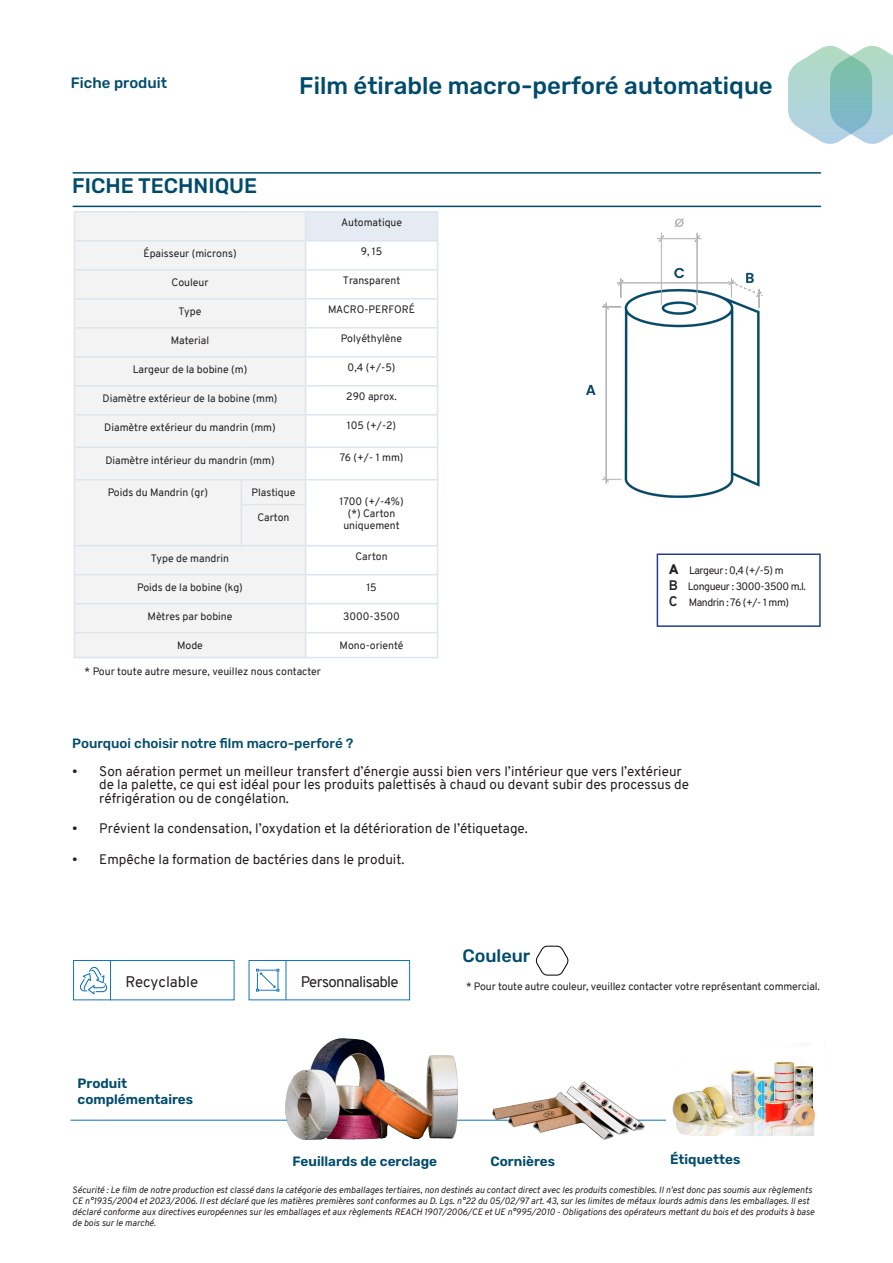
<style>
.page{position:relative;width:893px;height:1263px;background:#fff}
.page>*{position:absolute;margin:0;border:0;box-sizing:border-box;transform-origin:0 0}
.t1{font:500 27px "Rubik";color:#004b6c}
.Estilo_de_párrafo_1{font:500 24px "Rubik";color:#004b6c}
.Titular_2{font:500 21px "Rubik";color:#004b6c}
.Titulos{font:500 18px "Rubik";color:#004b6c}
.t2{font:15px "Overpass";letter-spacing:-.04em;color:#231f20}
.t3{font:500 15px "Rubik";color:#004b6c}
.t4{font:15px "Rubik";color:#004b6c}
.t5{font:15px "Overpass";color:#231f20}
.t6{font:13.5px/13.5px "Overpass";color:#231f20}
.t7{font:600 13.5px "Rubik";color:#004b6c}
.Titulo_product{font:500 13.5px "Rubik";color:#004b6c}
.t8{font:10.5px/12px "Overpass";color:#231f20;text-align:center}
.t9{font:10.5px "Overpass";letter-spacing:-.04em;color:#231f20}
.t10{font:italic 9px/10.8px "Overpass";color:#231f20}
.s1{font-weight:900;font-size:13.5px}
.s2{font-weight:700;font-size:13.5px}
</style>
<div class="page">
<svg style="left:788px;top:46px;width:105px;height:98px"></svg>
<hr style="left:73px;top:206px;width:748px;height:1px;background:#004b6c">
<hr style="left:73px;top:172px;width:748px;height:2px;background:#004b6c">
<div style="left:73px;top:960px;width:161px;height:40px;border:1px solid #1074bc"></div>
<div style="left:249px;top:960px;width:161px;height:40px;border:1px solid #1074bc"></div>
<hr style="left:110px;top:960px;width:1px;height:40px;background:#1074bc">
<hr style="left:286px;top:960px;width:1px;height:40px;background:#1074bc">
<svg style="left:80px;top:967px;width:27px;height:27px"></svg>
<svg style="left:256px;top:969px;width:23px;height:23px"></svg>
<hr style="left:71px;top:1120px;width:748px;height:1px;background:#1074bc">
<div style="left:74px;top:212px;width:232px;height:29px;background:#f3f3f3"></div>
<div style="left:306px;top:212px;width:132px;height:29px;background:#e4ebf3"></div>
<div style="left:75px;top:242px;width:230px;height:415px;background:#f3f3f3"></div>
<hr style="left:74px;top:211px;width:167px;height:2px;background:#dbe5ed">
<hr style="left:241px;top:211px;width:65px;height:2px;background:#dbe5ed">
<hr style="left:306px;top:211px;width:132px;height:2px;background:#dbe5ed">
<hr style="left:74px;top:240px;width:167px;height:2px;background:#dbe5ed">
<hr style="left:241px;top:240px;width:65px;height:2px;background:#dbe5ed">
<hr style="left:306px;top:240px;width:132px;height:2px;background:#dbe5ed">
<hr style="left:74px;top:269px;width:167px;height:2px;background:#dbe5ed">
<hr style="left:241px;top:269px;width:65px;height:2px;background:#dbe5ed">
<hr style="left:306px;top:269px;width:132px;height:2px;background:#dbe5ed">
<hr style="left:74px;top:298px;width:167px;height:2px;background:#dbe5ed">
<hr style="left:241px;top:298px;width:65px;height:2px;background:#dbe5ed">
<hr style="left:306px;top:298px;width:132px;height:2px;background:#dbe5ed">
<hr style="left:74px;top:327px;width:167px;height:2px;background:#dbe5ed">
<hr style="left:241px;top:327px;width:65px;height:2px;background:#dbe5ed">
<hr style="left:306px;top:327px;width:132px;height:2px;background:#dbe5ed">
<hr style="left:74px;top:356px;width:167px;height:2px;background:#dbe5ed">
<hr style="left:241px;top:356px;width:65px;height:2px;background:#dbe5ed">
<hr style="left:306px;top:356px;width:132px;height:2px;background:#dbe5ed">
<hr style="left:74px;top:385px;width:167px;height:2px;background:#dbe5ed">
<svg style="left:74px;top:213px;width:1px;height:201px"></svg>
<hr style="left:241px;top:385px;width:65px;height:2px;background:#dbe5ed">
<hr style="left:306px;top:385px;width:132px;height:2px;background:#dbe5ed">
<svg style="left:305px;top:213px;width:1px;height:201px"></svg>
<svg style="left:437px;top:242px;width:1px;height:172px"></svg>
<hr style="left:74px;top:414px;width:167px;height:2px;background:#dbe5ed">
<hr style="left:74px;top:416px;width:1px;height:30px;background:#dbe5ed">
<hr style="left:241px;top:414px;width:65px;height:2px;background:#dbe5ed">
<hr style="left:306px;top:414px;width:132px;height:2px;background:#dbe5ed">
<hr style="left:305px;top:416px;width:1px;height:30px;background:#dbe5ed">
<hr style="left:437px;top:416px;width:1px;height:30px;background:#dbe5ed">
<hr style="left:74px;top:446px;width:167px;height:2px;background:#dbe5ed">
<hr style="left:74px;top:448px;width:1px;height:31px;background:#dbe5ed">
<hr style="left:241px;top:446px;width:65px;height:2px;background:#dbe5ed">
<hr style="left:306px;top:446px;width:132px;height:2px;background:#dbe5ed">
<hr style="left:305px;top:448px;width:1px;height:31px;background:#dbe5ed">
<hr style="left:437px;top:448px;width:1px;height:31px;background:#dbe5ed">
<hr style="left:74px;top:479px;width:167px;height:1px;background:#dbe5ed">
<svg style="left:74px;top:480px;width:1px;height:25px"></svg>
<hr style="left:241px;top:479px;width:65px;height:1px;background:#dbe5ed">
<hr style="left:306px;top:479px;width:132px;height:1px;background:#dbe5ed">
<svg style="left:437px;top:480px;width:1px;height:25px"></svg>
<hr style="left:74px;top:505px;width:1px;height:40px;background:#dbe5ed">
<hr style="left:437px;top:505px;width:1px;height:40px;background:#dbe5ed">
<hr style="left:74px;top:545px;width:167px;height:1px;background:#dbe5ed">
<hr style="left:306px;top:545px;width:132px;height:1px;background:#dbe5ed">
<hr style="left:74px;top:574px;width:167px;height:1px;background:#dbe5ed">
<hr style="left:306px;top:574px;width:132px;height:1px;background:#dbe5ed">
<hr style="left:74px;top:603px;width:167px;height:1px;background:#dbe5ed">
<hr style="left:306px;top:603px;width:132px;height:1px;background:#dbe5ed">
<hr style="left:74px;top:632px;width:167px;height:1px;background:#dbe5ed">
<svg style="left:74px;top:546px;width:1px;height:111px"></svg>
<hr style="left:306px;top:632px;width:132px;height:1px;background:#dbe5ed">
<svg style="left:241px;top:480px;width:65px;height:177px"></svg>
<svg style="left:437px;top:546px;width:1px;height:111px"></svg>
<hr style="left:74px;top:657px;width:167px;height:1px;background:#dbe5ed">
<hr style="left:241px;top:657px;width:65px;height:1px;background:#dbe5ed">
<hr style="left:306px;top:657px;width:132px;height:1px;background:#dbe5ed">
<svg style="left:535px;top:945px;width:34px;height:31px"></svg>
<img style="left:286px;top:1038px;width:171px;height:102px">
<img style="left:488px;top:1082px;width:159px;height:58px">
<img style="left:666px;top:1061px;width:153px;height:74px">
<img style="left:586px;top:218px;width:177px;height:280px">
<div style="left:657px;top:553px;width:164px;height:74px;border:2px solid #253f8e"></div>
<p class="t3" style="left:71px;top:74px;width:98px">Fiche produit</p>
<h3 class="t4" style="left:102px;top:74px;width:98px">a de producto</h3>
<p class="Titular_2" style="left:72px;top:174px;width:187px">FICHE TECHNIQUE</p>
<p class="Estilo_de_párrafo_1" style="left:299px;top:72px;width:475px">Film étirable macro-perforé automatique</p>
<h1 class="t1" style="left:608px;top:73px;width:153px">Cantoneras</h1>
<p class="t8" style="left:341px;top:216px;width:63px">Automatique</p>
<p class="t8" style="left:143px;top:248px;width:95px">Épaisseur (microns)</p>
<p class="t8" style="left:361px;top:245px;width:23px">9, 15</p>
<p class="t8" style="left:172px;top:277px;width:38px">Couleur</p>
<p class="t8" style="left:343px;top:274px;width:59px">Transparent</p>
<p class="t8" style="left:179px;top:306px;width:24px">Type</p>
<p class="t8" style="left:328px;top:303px;width:88px">MACRO-PERFORÉ</p>
<p class="t8" style="left:171px;top:335px;width:40px">Material</p>
<p class="t8" style="left:341px;top:332px;width:63px">Polyéthylène</p>
<p class="t8" style="left:133px;top:364px;width:116px">Largeur de la bobine (m)</p>
<p class="t8" style="left:348px;top:361px;width:49px">0,4 (+/-5)</p>
<p class="t8" style="left:103px;top:393px;width:176px">Diamètre extérieur de la bobine (mm)</p>
<p class="t8" style="left:346px;top:390px;width:52px">290 aprox.</p>
<p class="t8" style="left:104px;top:422px;width:173px">Diamètre extérieur du mandrin (mm)</p>
<p class="t8" style="left:347px;top:419px;width:51px">105 (+/-2)</p>
<p class="t8" style="left:105px;top:454px;width:171px">Diamètre intérieur du mandrin (mm)</p>
<p class="t8" style="left:340px;top:452px;width:65px">76 (+/- 1 mm)</p>
<p class="t8" style="left:108px;top:487px;width:102px">Poids du Mandrin (gr)</p>
<p class="t8" style="left:252px;top:487px;width:45px">Plastique</p>
<p class="t8" style="left:339px;top:495px;width:66px">1700 (+/-4%) (*) Carton uniquement</p>
<p class="t8" style="left:257px;top:511px;width:34px">Carton</p>
<p class="t8" style="left:151px;top:552px;width:80px">Type de mandrin</p>
<p class="t8" style="left:355px;top:550px;width:34px">Carton</p>
<p class="t8" style="left:137px;top:581px;width:107px">Poids de la bobine (kg)</p>
<p class="t8" style="left:366px;top:581px;width:12px">15</p>
<p class="t8" style="left:148px;top:610px;width:86px">Mètres par bobine</p>
<p class="t8" style="left:343px;top:610px;width:58px">3000-3500</p>
<p class="t8" style="left:177px;top:639px;width:27px">Mode</p>
<p class="t8" style="left:340px;top:639px;width:65px">Mono-orienté</p>
<p class="t8" style="left:85px;top:665px;width:238px">* Pour toute autre mesure, veuillez nous contacter</p>
<p class="t9" style="left:669px;top:562px;width:116px"><span class="s1">A</span> Largeur : 0,4 (+/-5) m</p>
<p class="t9" style="left:669px;top:579px;width:138px"><span class="s2">B</span> Longueur : 3000-3500 m.l.</p>
<p class="t9" style="left:669px;top:595px;width:122px"><span class="s2">C</span> Mandrin : 76 (+/- 1 mm)</p>
<p class="Titulo_product" style="left:72px;top:736px;width:283px">Pourquoi choisir notre film macro-perforé ?</p>
<p class="t6" style="left:99px;top:764px;width:591px;text-indent:-27px">• Son aération permet un meilleur transfert d’énergie aussi bien vers l’intérieur que vers l’extérieur de la palette, ce qui est idéal pour les produits palettisés à chaud ou devant subir des processus de réfrigération ou de congélation.</p>
<p class="t6" style="left:72px;top:822px;width:457px">• Prévient la condensation, l’oxydation et la détérioration de l’étiquetage.</p>
<p class="t6" style="left:72px;top:852px;width:334px">• Empêche la formation de bactéries dans le produit.</p>
<p class="t5" style="left:125px;top:971px;width:74px">Recyclable</p>
<p class="t2" style="left:301px;top:971px;width:99px">Personnalisable</p>
<p class="t7" style="left:78px;top:1075px;width:51px">Produit</p>
<p class="t7" style="left:78px;top:1091px;width:117px">complémentaires</p>
<p class="Titulos" style="left:462px;top:945px;width:69px">Couleur</p>
<p class="Titulos" style="left:480px;top:946px;width:47px">Color</p>
<p class="t8" style="left:466px;top:980px;width:355px">* Pour toute autre couleur, veuillez contacter votre représentant commercial.</p>
<p class="t7" style="left:293px;top:1154px;width:146px">Feuillards de cerclage</p>
<p class="t7" style="left:490px;top:1154px;width:66px">Cornières</p>
<p class="t7" style="left:670px;top:1152px;width:72px">Étiquettes</p>
<p class="t10" style="left:72px;top:1185px;width:744px">Sécurité : Le film de notre production est classé dans la catégorie des emballages tertiaires, non destinés au contact direct avec les produits comestibles. Il n’est donc pas soumis aux règlements CE n°1935/2004 et 2023/2006. Il est déclaré que les matières premières sont conformes au D. Lgs. n°22 du 05/02/97 art. 43, sur les limites de métaux lourds admis dans les emballages. Il est déclaré conforme aux directives européennes sur les emballages et aux règlements REACH 1907/2006/CE et UE n°995/2010 - Obligations des opérateurs mettant du bois et des produits à base de bois sur le marché.</p>
</div>
